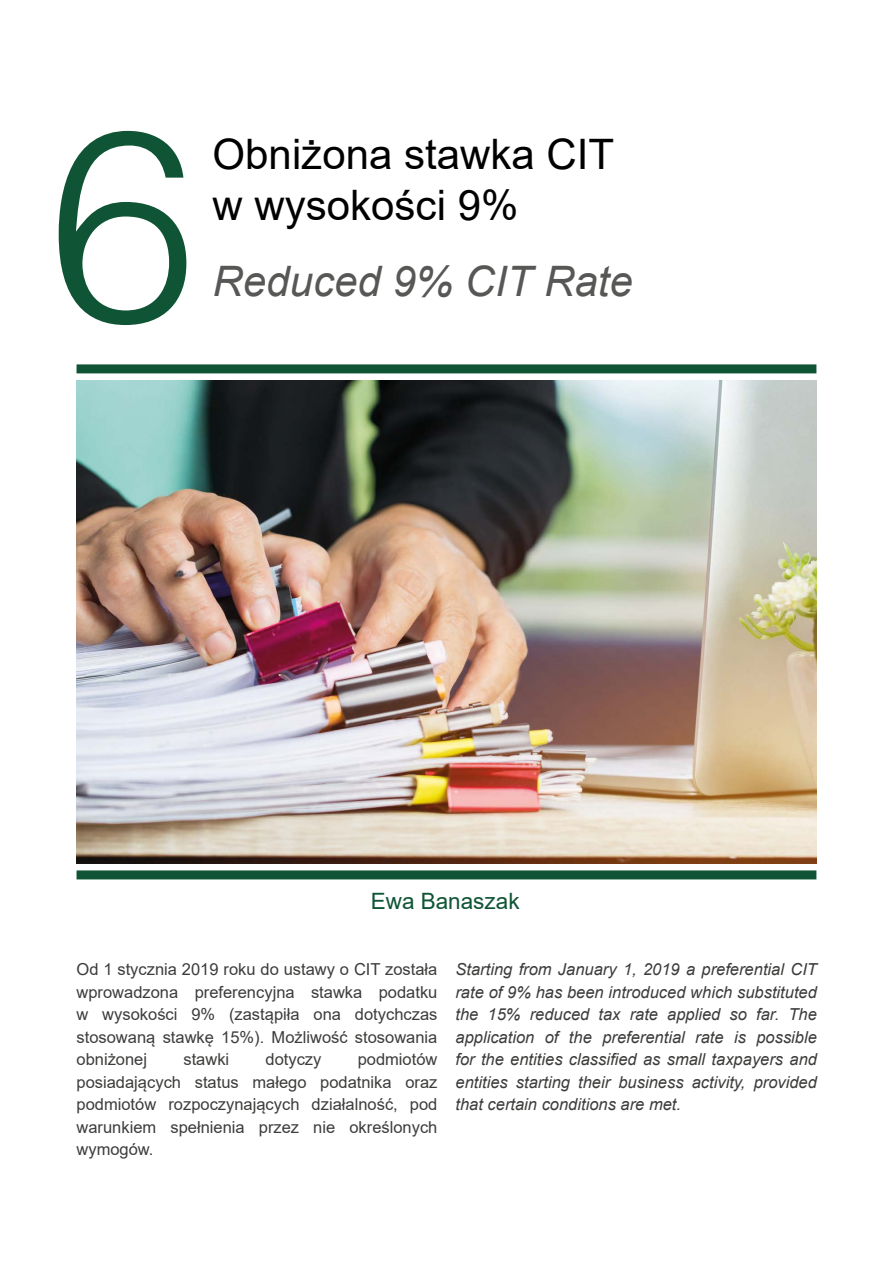
<style>
.page{position:relative;width:893px;height:1263px;background:#fff}
.page>*{position:absolute;margin:0;border:0;box-sizing:border-box;transform-origin:0 0}
.t1{font:300 270px "Helvetica LT Std";color:#0e5435}
.t2{font:42px/51px "Arial";color:#000}
.t3{font:italic 42px "Arial";color:#575756}
.t4{font:22.5px "Arial";color:#0e5435}
.t5{font:16.5px/22.5px "Arial";color:#3c3c3b;text-align:justify}
.t6{font:italic 16.5px/22.5px "Arial";color:#3c3c3b;text-align:justify}
</style>
<div class="page">
<img style="left:77px;top:380px;width:739px;height:483px">
<div style="left:77px;top:364px;width:739px;height:9px;background:#0e5435"></div>
<div style="left:77px;top:870px;width:739px;height:9px;background:#0e5435"></div>
<h1 class="t1" style="left:48px;top:57px;width:152px">6</h1>
<h2 class="t2" style="left:213px;top:128px;width:403px">Obniżona stawka CIT w wysokości 9%</h2>
<h2 class="t3" style="left:213px;top:254px;width:422px">Reduced 9% CIT Rate</h2>
<h3 class="t4" style="left:371px;top:886px;width:150px">Ewa Banaszak</h3>
<p class="t5" style="left:77px;top:958px;width:362px">Od 1 stycznia 2019 roku do ustawy o CIT została wprowadzona preferencyjna stawka podatku w wysokości 9% (zastąpiła ona dotychczas stosowaną stawkę 15%). Możliwość stosowania obniżonej</p>
<p class="t5" style="left:77px;top:1048px;width:362px;text-indent:281px">podmiotów posiadających status małego podatnika oraz podmiotów rozpoczynających działalność, pod warunkiem spełnienia przez nie określonych wymogów.</p>
<p class="t5" style="left:183px;top:1048px;width:47px">stawki</p>
<p class="t5" style="left:265px;top:1048px;width:57px">dotyczy</p>
<p class="t6" style="left:455px;top:958px;width:363px">Starting from January 1, 2019 a preferential CIT rate of 9% has been introduced which substituted the 15% reduced tax rate applied so far. The application of the preferential rate is possible for the entities classified as small taxpayers and entities starting their business activity, provided that certain conditions are met.</p>
</div>
